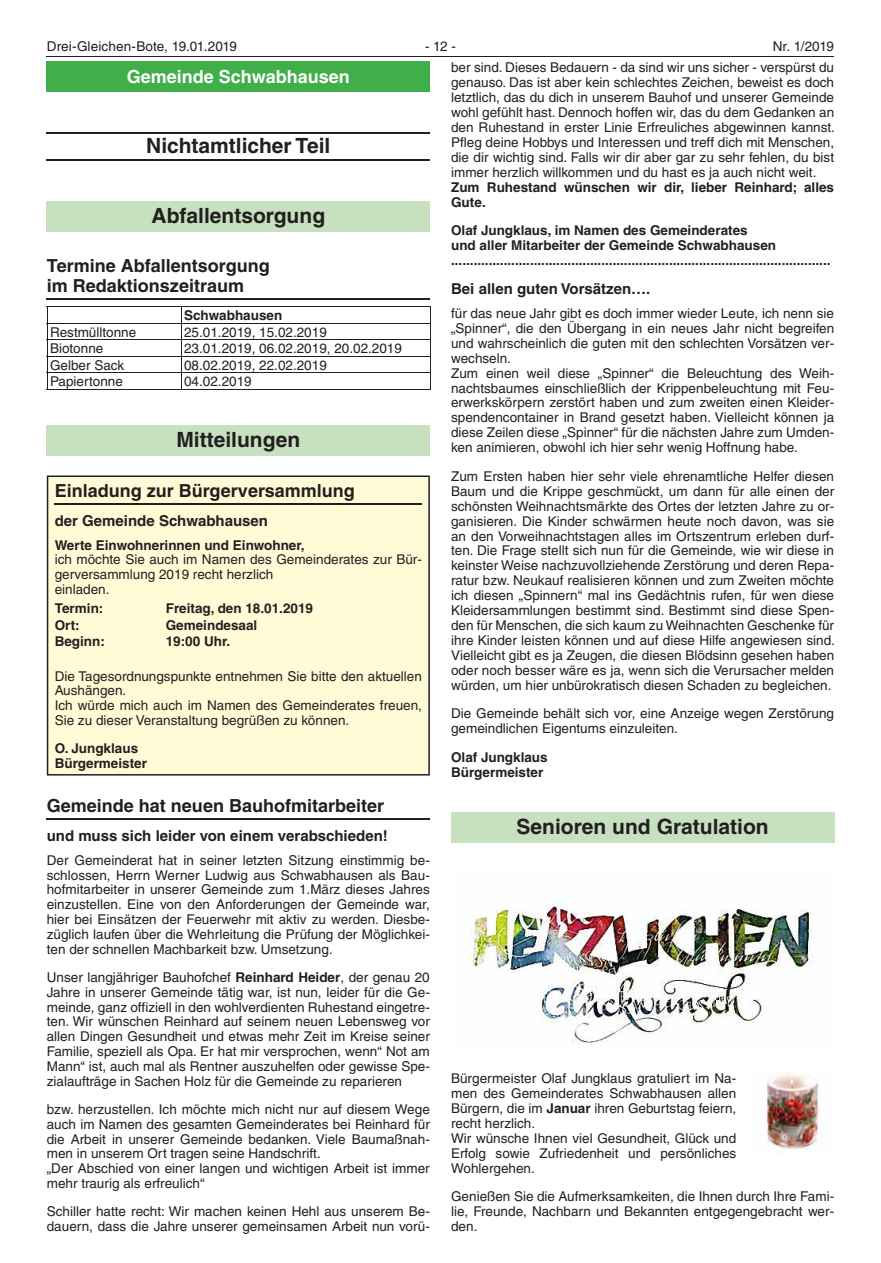
<style>
.page{position:relative;width:881px;height:1263px;background:#fff}
.page>*{position:absolute;margin:0;border:0;box-sizing:border-box;transform-origin:0 0}
.t1{font:700 21px "Helvetica LT";color:#231f20}
.t2{font:700 18px/19.6px "Helvetica LT";color:#231f20}
.t3{font:700 18px "Helvetica LT";color:#fff}
.t4{font:700 15px "Helvetica LT";color:#231f20}
.t5{font:13.5px/15px "Helvetica LT";color:#231f20}
.t6{font:700 13.5px/15px "Helvetica LT";color:#231f20}
.s1{font-weight:700}
</style>
<div class="page">
<hr style="left:47px;top:56px;width:786px;height:1px;background:#231f20">
<div style="left:451px;top:812px;width:382px;height:30px;background:#c7e0bf"></div>
<img style="left:468px;top:902px;width:345px;height:141px">
<img style="left:767px;top:1073px;width:54px;height:80px">
<div style="left:47px;top:62px;width:382px;height:30px;background:#40ae49"></div>
<hr style="left:47px;top:132px;width:382px;height:2px;background:#231f20">
<hr style="left:47px;top:159px;width:382px;height:2px;background:#231f20">
<div style="left:47px;top:201px;width:382px;height:30px;background:#c7e0bf"></div>
<hr style="left:47px;top:298px;width:382px;height:2px;background:#231f20">
<div style="left:47px;top:425px;width:382px;height:30px;background:#c7e0bf"></div>
<hr style="left:47px;top:819px;width:382px;height:1px;background:#231f20">
<hr style="left:47px;top:306px;width:134px;height:1px;background:#231f20">
<hr style="left:47px;top:323px;width:134px;height:1px;background:#231f20">
<hr style="left:181px;top:306px;width:249px;height:1px;background:#231f20">
<hr style="left:181px;top:323px;width:249px;height:1px;background:#231f20">
<hr style="left:47px;top:339px;width:134px;height:1px;background:#231f20">
<hr style="left:181px;top:339px;width:249px;height:1px;background:#231f20">
<hr style="left:47px;top:356px;width:134px;height:1px;background:#231f20">
<hr style="left:181px;top:356px;width:249px;height:1px;background:#231f20">
<hr style="left:47px;top:372px;width:134px;height:1px;background:#231f20">
<hr style="left:181px;top:372px;width:249px;height:1px;background:#231f20">
<svg style="left:47px;top:307px;width:1px;height:82px"></svg>
<svg style="left:181px;top:307px;width:1px;height:82px"></svg>
<hr style="left:47px;top:389px;width:134px;height:1px;background:#231f20">
<hr style="left:181px;top:389px;width:249px;height:1px;background:#231f20">
<div style="left:47px;top:475px;width:382px;height:300px;background:#fffbd6"></div>
<p class="t5" style="left:47px;top:39px;width:191px">Drei-Gleichen-Bote, 19.01.2019</p>
<p class="t5" style="left:425px;top:39px;width:32px">- 12 -</p>
<p class="t5" style="left:451px;top:35px;width:384px;line-height:21.3px;text-align:right">Nr. 1/2019<br>ber sind. Dieses Bedauern - da sind wir uns sicher - verspürst du</p>
<p class="t5" style="left:451px;top:75px;width:385px;text-align:justify">genauso. Das ist aber kein schlechtes Zeichen, beweist es doch letztlich, das du dich in unserem Bauhof und unserer Gemeinde wohl gefühlt hast. Dennoch hoffen wir, das du dem Gedanken an den Ruhestand in erster Linie Erfreuliches abgewinnen kannst.<br>Pfleg deine Hobbys und Interessen und treff dich mit Menschen, die dir wichtig sind. Falls wir dir aber gar zu sehr fehlen, du bist immer herzlich willkommen und du hast es ja auch nicht weit.</p>
<p class="t6" style="left:451px;top:179px;width:384px">Zum Ruhestand wünschen wir dir, lieber Reinhard; alles<br>Gute.</p>
<p class="t6" style="left:451px;top:223px;width:381px">Olaf Jungklaus, im Namen des Gemeinderates<br>und aller Mitarbeiter der Gemeinde Schwabhausen .....................................................................................................</p>
<p class="t4" style="left:451px;top:280px;width:201px">Bei allen guten Vorsätzen….</p>
<p class="t5" style="left:451px;top:305px;width:384px">für das neue Jahr gibt es doch immer wieder Leute, ich nenn sie „Spinner“, die den Übergang in ein neues Jahr nicht begreifen und wahrscheinlich die guten mit den schlechten Vorsätzen ver&shy;wechseln.<br>Zum einen weil diese „Spinner“ die Beleuchtung des Weih&shy;nachtsbaumes einschließlich der Krippenbeleuchtung mit Feu&shy;erwerkskörpern zerstört haben und zum zweiten einen Kleider&shy;spendencontainer in Brand gesetzt haben. Vielleicht können ja diese Zeilen diese „Spinner“ für die nächsten Jahre zum Umden&shy;ken animieren, obwohl ich hier sehr wenig Hoffnung habe.</p>
<p class="t5" style="left:451px;top:468px;width:385px;text-align:justify">Zum Ersten haben hier sehr viele ehrenamtliche Helfer diesen Baum und die Krippe geschmückt, um dann für alle einen der schönsten Weihnachtsmärkte des Ortes der letzten Jahre zu or&shy;ganisieren. Die Kinder schwärmen heute noch davon, was sie an den Vorweihnachtstagen alles im Ortszentrum erleben durf&shy;ten. Die Frage stellt sich nun für die Gemeinde, wie wir diese in keinster Weise nachzuvollziehende Zerstörung und deren Repa&shy;ratur bzw. Neukauf realisieren können und zum Zweiten möchte ich diesen „Spinnern“ mal ins Gedächtnis rufen, für wen diese Kleidersammlungen bestimmt sind. Bestimmt sind diese Spen&shy;den für Menschen, die sich kaum zu Weihnachten Geschenke für ihre Kinder leisten können und auf diese Hilfe angewiesen sind.<br>Vielleicht gibt es ja Zeugen, die diesen Blödsinn gesehen haben oder noch besser wäre es ja, wenn sich die Verursacher melden würden, um hier unbürokratisch diesen Schaden zu begleichen.</p>
<p class="t5" style="left:451px;top:706px;width:384px">Die Gemeinde behält sich vor, eine Anzeige wegen Zerstörung gemeindlichen Eigentums einzuleiten.</p>
<p class="t6" style="left:451px;top:749px;width:98px">Olaf Jungklaus<br>Bürgermeister</p>
<h1 class="t1" style="left:516px;top:814px;width:254px">Senioren und Gratulation</h1>
<h2 class="t3" style="left:127px;top:66px;width:224px">Gemeinde Schwabhausen</h2>
<h1 class="t1" style="left:146px;top:133px;width:186px">Nichtamtlicher Teil</h1>
<h1 class="t1" style="left:151px;top:202px;width:175px">Abfallentsorgung</h1>
<h2 class="t2" style="left:47px;top:256px;width:224px">Termine Abfallentsorgung im Redaktionszeitraum</h2>
<p class="t6" style="left:184px;top:308px;width:100px">Schwabhausen</p>
<p class="t5" style="left:50px;top:324px;width:88px">Restmülltonne</p>
<p class="t5" style="left:184px;top:324px;width:144px">25.01.2019, 15.02.2019</p>
<p class="t5" style="left:50px;top:341px;width:55px">Biotonne</p>
<p class="t5" style="left:184px;top:341px;width:219px">23.01.2019, 06.02.2019, 20.02.2019</p>
<p class="t5" style="left:50px;top:357px;width:76px">Gelber Sack</p>
<p class="t5" style="left:184px;top:357px;width:144px">08.02.2019, 22.02.2019</p>
<p class="t5" style="left:50px;top:374px;width:74px">Papiertonne</p>
<p class="t5" style="left:184px;top:374px;width:69px">04.02.2019</p>
<h1 class="t1" style="left:176px;top:426px;width:125px">Mitteilungen</h1>
<h2 class="t2" style="left:55px;top:481px;width:301px">Einladung zur Bürgerversammlung</h2>
<p class="t4" style="left:55px;top:512px;width:215px">der Gemeinde Schwabhausen</p>
<p class="t6" style="left:55px;top:537px;width:251px">Werte Einwohnerinnen und Einwohner,</p>
<p class="t5" style="left:55px;top:552px;width:368px">ich möchte Sie auch im Namen des Gemeinderates zur Bür&shy;gerversammlung 2019 recht herzlich<br>einladen.</p>
<p class="t6" style="left:55px;top:601px;width:50px">Termin:</p>
<p class="t6" style="left:166px;top:601px;width:149px">Freitag, den 18.01.2019</p>
<p class="t6" style="left:55px;top:617px;width:27px">Ort:</p>
<p class="t6" style="left:166px;top:617px;width:93px">Gemeindesaal</p>
<p class="t6" style="left:55px;top:633px;width:52px">Beginn:</p>
<p class="t6" style="left:166px;top:633px;width:66px">19:00 Uhr.</p>
<p class="t5" style="left:55px;top:668px;width:368px">Die Tagesordnungspunkte entnehmen Sie bitte den aktuellen Aushängen.<br>Ich würde mich auch im Namen des Gemeinderates freuen, Sie zu dieser Veranstaltung begrüßen zu können.</p>
<p class="t6" style="left:55px;top:741px;width:94px">O. Jungklaus<br>Bürgermeister</p>
<h2 class="t2" style="left:47px;top:796px;width:339px">Gemeinde hat neuen Bauhofmitarbeiter</h2>
<p class="t4" style="left:47px;top:827px;width:342px">und muss sich leider von einem verabschieden!</p>
<p class="t5" style="left:47px;top:853px;width:384px;text-align:justify">Der Gemeinderat hat in seiner letzten Sitzung einstimmig be&shy;schlossen, Herrn Werner Ludwig aus Schwabhausen als Bau&shy;hofmitarbeiter in unserer Gemeinde zum 1.März dieses Jahres einzustellen. Eine von den Anforderungen der Gemeinde war, hier bei Einsätzen der Feuerwehr mit aktiv zu werden. Diesbe&shy;züglich laufen über die Wehrleitung die Prüfung der Möglichkei&shy;ten der schnellen Machbarkeit bzw. Umsetzung.</p>
<p class="t5" style="left:47px;top:970px;width:384px;text-align:justify">Unser langjähriger Bauhofchef <span class="s1">Reinhard Heider</span>, der genau 20<br>Jahre in unserer Gemeinde tätig war, ist nun, leider für die Ge&shy;meinde, ganz offiziell in den wohlverdienten Ruhestand eingetre&shy;ten. Wir wünschen Reinhard auf seinem neuen Lebensweg vor allen Dingen Gesundheit und etwas mehr Zeit im Kreise seiner Familie, speziell als Opa. Er hat mir versprochen, wenn“ Not am Mann“ ist, auch mal als Rentner auszuhelfen oder gewisse Spe&shy;zialaufträge in Sachen Holz für die Gemeinde zu reparieren</p>
<p class="t5" style="left:47px;top:1102px;width:384px">bzw. herzustellen. Ich möchte mich nicht nur auf diesem Wege auch im Namen des gesamten Gemeinderates bei Reinhard für die Arbeit in unserer Gemeinde bedanken. Viele Baumaßnah&shy;men in unserem Ort tragen seine Handschrift.<br>„Der Abschied von einer langen und wichtigen Arbeit ist immer mehr traurig als erfreulich“</p>
<p class="t5" style="left:47px;top:1204px;width:384px">Schiller hatte recht: Wir machen keinen Hehl aus unserem Be&shy;dauern, dass die Jahre unserer gemeinsamen Arbeit nun vorü-</p>
<p class="t5" style="left:451px;top:1071px;width:286px">Bürgermeister Olaf Jungklaus gratuliert im Na&shy;men des Gemeinderates Schwabhausen allen Bürgern, die im <span class="s1">Januar</span> ihren Geburtstag feiern, recht herzlich.<br>Wir wünsche Ihnen viel Gesundheit, Glück und Erfolg sowie Zufriedenheit und persönliches Wohlergehen.</p>
<p class="t5" style="left:451px;top:1189px;width:384px;text-align:justify">Genießen Sie die Aufmerksamkeiten, die Ihnen durch Ihre Fami&shy;lie, Freunde, Nachbarn und Bekannten entgegengebracht wer&shy;den.</p>
</div>
